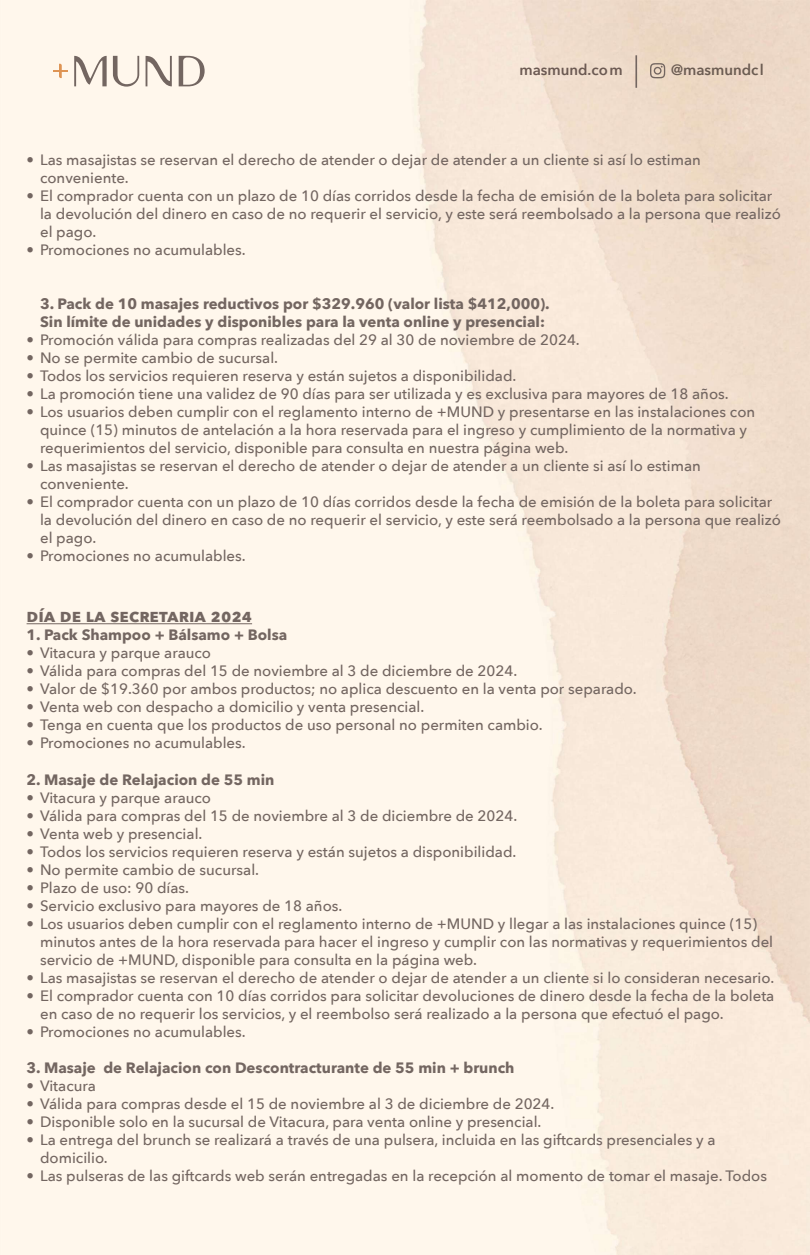
<style>
.page{position:relative;width:810px;height:1255px;background:#fff}
.page>*{position:absolute;margin:0;border:0;box-sizing:border-box;transform-origin:0 0}
.t1{font:700 18px "Avenir Next";color:#736661}
.t2{font:500 15px/18px "Avenir Next";color:#736661}
.t3{font:700 15px/18px "Avenir Next";color:#736661}
.t4{font:600 14.92px "Avenir Next";color:#6b5952}
.t5{font:600 14.92px "Avenir Next";color:#6b5c52}
</style>
<div class="page">
<img style="left:0;top:0;width:810px;height:1254px">
<svg style="left:113px;top:56px;width:26px;height:31px"></svg>
<svg style="left:179px;top:56px;width:26px;height:30px"></svg>
<svg style="left:74px;top:56px;width:33px;height:30px"></svg>
<svg style="left:146px;top:56px;width:26px;height:30px"></svg>
<svg style="left:53px;top:64px;width:14px;height:14px"></svg>
<hr style="left:635px;top:55px;width:2px;height:33px;background:#736661">
<svg style="left:650px;top:63px;width:15px;height:15px"></svg>
<hr style="left:27px;top:623px;width:225px;height:1px;background:#736661">
<p class="t4" style="left:519px;top:57px;width:105px">masmund.com</p>
<p class="t5" style="left:671px;top:57px;width:94px">@masmundcl</p>
<p class="t2" style="left:40px;top:150px;width:662px;text-indent:-14px">• Las masajistas se reservan el derecho de atender o dejar de atender a un cliente si así lo estiman conveniente.</p>
<p class="t2" style="left:40px;top:186px;width:742px;text-indent:-14px">• El comprador cuenta con un plazo de 10 días corridos desde la fecha de emisión de la boleta para solicitar la devolución del dinero en caso de no requerir el servicio, y este será reembolsado a la persona que realizó el pago.</p>
<p class="t2" style="left:27px;top:240px;width:221px">• Promociones no acumulables.</p>
<p class="t3" style="left:40px;top:294px;width:511px">3. Pack de 10 masajes reductivos por $329.960 (valor lista $412,000).<br>Sin límite de unidades y disponibles para la venta online y presencial:</p>
<p class="t2" style="left:27px;top:330px;width:555px">• Promoción válida para compras realizadas del 29 al 30 de noviembre de 2024.</p>
<p class="t2" style="left:27px;top:348px;width:253px">• No se permite cambio de sucursal.</p>
<p class="t2" style="left:27px;top:366px;width:491px">• Todos los servicios requieren reserva y están sujetos a disponibilidad.</p>
<p class="t2" style="left:27px;top:384px;width:704px">• La promoción tiene una validez de 90 días para ser utilizada y es exclusiva para mayores de 18 años.</p>
<p class="t2" style="left:40px;top:402px;width:717px;text-indent:-14px">• Los usuarios deben cumplir con el reglamento interno de +MUND y presentarse en las instalaciones con quince (15) minutos de antelación a la hora reservada para el ingreso y cumplimiento de la normativa y requerimientos del servicio, disponible para consulta en nuestra página web.</p>
<p class="t2" style="left:40px;top:456px;width:662px;text-indent:-14px">• Las masajistas se reservan el derecho de atender o dejar de atender a un cliente si así lo estiman conveniente.</p>
<p class="t2" style="left:40px;top:492px;width:742px;text-indent:-14px">• El comprador cuenta con un plazo de 10 días corridos desde la fecha de emisión de la boleta para solicitar la devolución del dinero en caso de no requerir el servicio, y este será reembolsado a la persona que realizó el pago.</p>
<p class="t2" style="left:27px;top:546px;width:221px">• Promociones no acumulables.</p>
<p class="t1" style="left:27px;top:600px;width:227px">DÍA DE LA SECRETARIA 2024</p>
<p class="t3" style="left:27px;top:626px;width:262px">1. Pack Shampoo + Bálsamo + Bolsa</p>
<p class="t2" style="left:27px;top:643px;width:186px">• Vitacura y parque arauco</p>
<p class="t2" style="left:27px;top:661px;width:492px">• Válida para compras del 15 de noviembre al 3 de diciembre de 2024.</p>
<p class="t2" style="left:27px;top:679px;width:612px">• Valor de $19.360 por ambos productos; no aplica descuento en la venta por separado.</p>
<p class="t2" style="left:27px;top:697px;width:399px">• Venta web con despacho a domicilio y venta presencial.</p>
<p class="t2" style="left:27px;top:715px;width:518px">• Tenga en cuenta que los productos de uso personal no permiten cambio.</p>
<p class="t2" style="left:27px;top:733px;width:221px">• Promociones no acumulables.</p>
<p class="t3" style="left:27px;top:770px;width:249px">2. Masaje de Relajacion de 55 min</p>
<p class="t2" style="left:27px;top:787px;width:186px">• Vitacura y parque arauco</p>
<p class="t2" style="left:27px;top:805px;width:492px">• Válida para compras del 15 de noviembre al 3 de diciembre de 2024.</p>
<p class="t2" style="left:27px;top:823px;width:177px">• Venta web y presencial.</p>
<p class="t2" style="left:27px;top:841px;width:491px">• Todos los servicios requieren reserva y están sujetos a disponibilidad.</p>
<p class="t2" style="left:27px;top:859px;width:234px">• No permite cambio de sucursal.</p>
<p class="t2" style="left:27px;top:877px;width:164px">• Plazo de uso: 90 días.</p>
<p class="t2" style="left:27px;top:895px;width:317px">• Servicio exclusivo para mayores de 18 años.</p>
<p class="t2" style="left:40px;top:913px;width:735px;text-indent:-14px">• Los usuarios deben cumplir con el reglamento interno de +MUND y llegar a las instalaciones quince (15) minutos antes de la hora reservada para hacer el ingreso y cumplir con las normativas y requerimientos del servicio de +MUND, disponible para consulta en la página web.</p>
<p class="t2" style="left:27px;top:967px;width:749px">• Las masajistas se reservan el derecho de atender o dejar de atender a un cliente si lo consideran necesario.</p>
<p class="t2" style="left:40px;top:985px;width:736px;text-indent:-14px">• El comprador cuenta con 10 días corridos para solicitar devoluciones de dinero desde la fecha de la boleta en caso de no requerir los servicios, y el reembolso será realizado a la persona que efectuó el pago.</p>
<p class="t2" style="left:27px;top:1021px;width:221px">• Promociones no acumulables.</p>
<p class="t3" style="left:27px;top:1058px;width:489px">3. Masaje de Relajacion con Descontracturante de 55 min + brunch</p>
<p class="t2" style="left:27px;top:1075px;width:71px">• Vitacura</p>
<p class="t2" style="left:27px;top:1093px;width:529px">• Válida para compras desde el 15 de noviembre al 3 de diciembre de 2024.</p>
<p class="t2" style="left:27px;top:1111px;width:516px">• Disponible solo en la sucursal de Vitacura, para venta online y presencial.</p>
<p class="t2" style="left:40px;top:1129px;width:677px;text-indent:-14px">• La entrega del brunch se realizará a través de una pulsera, incluida en las giftcards presenciales y a domicilio.</p>
<p class="t2" style="left:27px;top:1165px;width:742px">• Las pulseras de las giftcards web serán entregadas en la recepción al momento de tomar el masaje. Todos</p>
</div>
